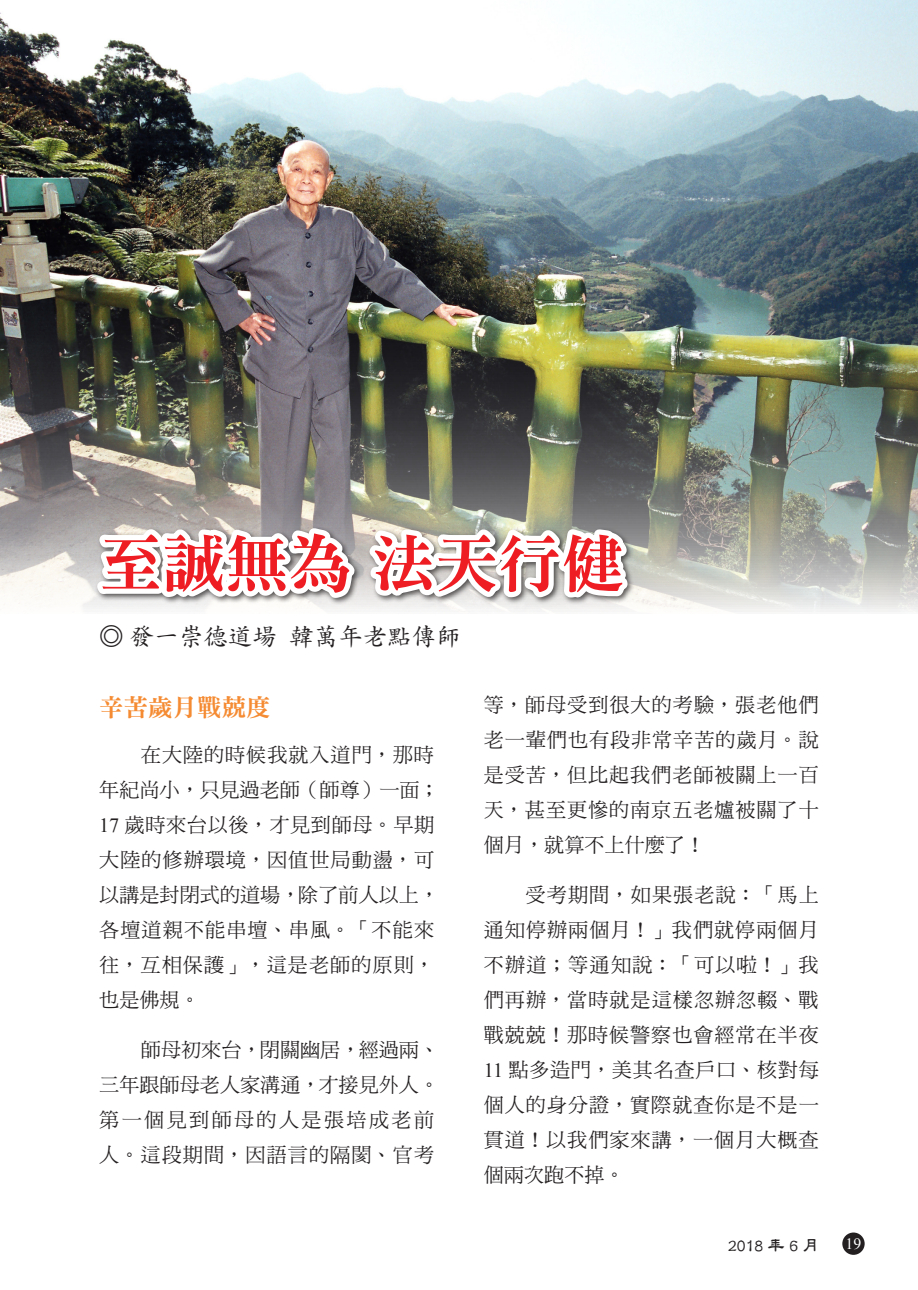
<style>
.page{position:relative;width:918px;height:1290px;background:#fff}
.page>*{position:absolute;margin:0;border:0;box-sizing:border-box;transform-origin:0 0}
._04_中文標題{font:63px "DF Ming Std W9";color:#ee1d23}
._03_內文樣式{font:24.5px "DF Kai Shu Std W5";color:#231f20}
._03_內文樣式-2{font:24.5px "DF Ming Std W9";color:#f58b32}
._03_內文樣式-3{font:20.12px/35px "DF Ming Std W5";letter-spacing:.045em;color:#231f20}
.t1{font:700 17.5px "AR Li Shu B5";color:#231f20}
.頁碼{font:15.75px "Times New Roman";color:#fff}
.s1{font-family:"Times New Roman"}
</style>
<div class="page">
<div style="left:842px;top:1232px;width:22px;height:23px;background:#231f20;border-radius:50%"></div>
<img style="left:0;top:0;width:918px;height:612px">
<img style="left:86px;top:264px;width:548px;height:348px">
<p class="_04_中文標題" style="left:99px;top:529px;width:526px">至誠無為 法天行健</p>
<p class="_03_內文樣式" style="left:99px;top:623px;width:363px">◎ 發一崇德道場 韓萬年老點傳師</p>
<p class="_03_內文樣式-2" style="left:99px;top:694px;width:173px">辛苦歲月戰兢度</p>
<p class="_03_內文樣式-3" style="left:99px;top:737px;width:341px;text-indent:42px">在大陸的時候我就入道門，那時年紀尚小，只見過老師（師尊）一面；<br><span class="s1">17</span> 歲時來台以後，才見到師母。早期大陸的修辦環境，因值世局動盪，可以講是封閉式的道場，除了前人以上，各壇道親不能串壇、串風。「不能來往，互相保護」，這是老師的原則，也是佛規。</p>
<p class="_03_內文樣式-3" style="left:99px;top:1032px;width:341px;text-indent:42px">師母初來台，閉關幽居，經過兩、三年跟師母老人家溝通，才接見外人。第一個見到師母的人是張培成老前人。這段期間，因語言的隔閡、官考</p>
<p class="_03_內文樣式-3" style="left:484px;top:687px;width:336px;text-align:justify">等，師母受到很大的考驗，張老他們老一輩們也有段非常辛苦的歲月。說是受苦，但比起我們老師被關上一百天，甚至更慘的南京五老爐被關了十個月，就算不上什麼了！</p>
<p class="_03_內文樣式-3" style="left:484px;top:877px;width:336px;text-align:justify;text-indent:42px">受考期間，如果張老說：「馬上通知停辦兩個月！」我們就停兩個月不辦道；等通知說：「可以啦！」我們再辦，當時就是這樣忽辦忽輟、戰戰兢兢！那時候警察也會經常在半夜<span class="s1">11</span> 點多造門，美其名查戶口、核對每個人的身分證，實際就查你是不是一貫道！以我們家來講，一個月大概查個兩次跑不掉。</p>
<p class="t1" style="left:728px;top:1236px;width:93px">2018 年 6 月</p>
<p class="頁碼" style="left:845px;top:1232px;width:17px">19</p>
</div>
